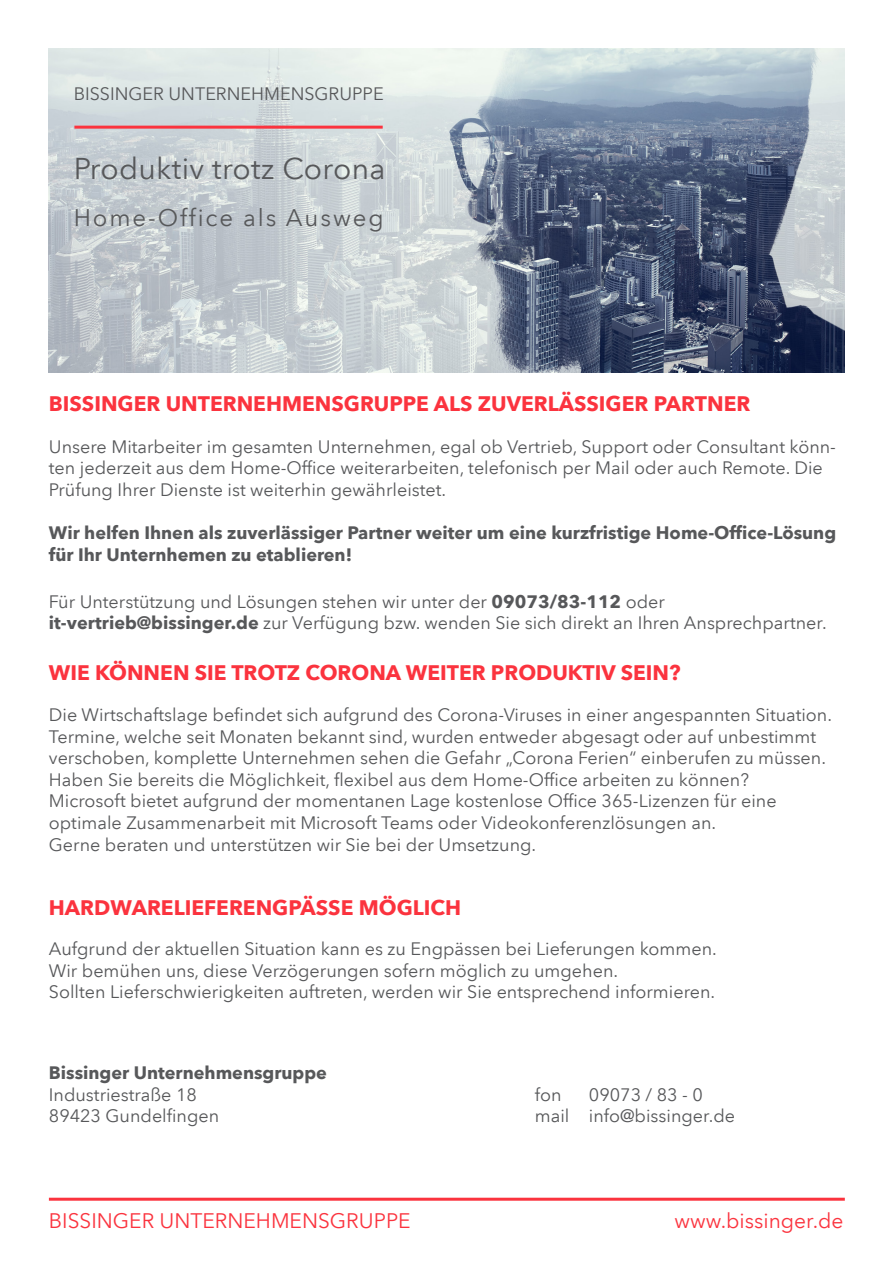
<style>
.page{position:relative;width:893px;height:1263px;background:#fff}
.page>*{position:absolute;margin:0;border:0;box-sizing:border-box;transform-origin:0 0}
.t1{font:30px "Avenir Next LT Com";letter-spacing:.01em;color:#57585a}
.t2{font:24px "Avenir Next LT Com";letter-spacing:.08em;color:#57585a}
.t3{font:700 21px "Avenir Next LT Com";color:#fb333e}
.t4{font:21px "Avenir Next LT Com";color:#fb333e}
.t5{font:18px/21.6px "Avenir Next LT Com";color:#57585a}
.t6{font:700 18px/21.6px "Avenir Next LT Com";color:#57585a}
.s1{font-weight:700}
</style>
<div class="page">
<hr style="left:49px;top:1198px;width:796px;height:3px;background:#fb333e">
<img style="left:49px;top:49px;width:795px;height:323px">
<hr style="left:74px;top:126px;width:309px;height:3px;background:#fb333e">
<p class="t5" style="left:74px;top:83px;width:312px">BISSINGER UNTERNEHMENSGRUPPE</p>
<p class="t1" style="left:74px;top:151px;width:313px">Produktiv trotz Corona</p>
<p class="t2" style="left:74px;top:203px;width:311px">Home-Office als Ausweg</p>
<p class="t3" style="left:49px;top:391px;width:703px">BISSINGER UNTERNEHMENSGRUPPE ALS ZUVERLÄSSIGER PARTNER</p>
<p class="t5" style="left:49px;top:436px;width:789px">Unsere Mitarbeiter im gesamten Unternehmen, egal ob Vertrieb, Support oder Consultant könn&shy;ten jederzeit aus dem Home-Office weiterarbeiten, telefonisch per Mail oder auch Remote. Die<br>Prüfung Ihrer Dienste ist weiterhin gewährleistet.</p>
<p class="t6" style="left:49px;top:522px;width:789px">Wir helfen Ihnen als zuverlässiger Partner weiter um eine kurzfristige Home-Office-Lösung für Ihr Unternhemen zu etablieren!</p>
<p class="t5" style="left:49px;top:590px;width:618px">Für Unterstützung und Lösungen stehen wir unter der <span class="s1">09073/83-112</span> oder</p>
<p class="t5" style="left:49px;top:612px;width:779px"><span class="s1">it-vertrieb@bissinger.de</span> zur Verfügung bzw. wenden Sie sich direkt an Ihren Ansprechpartner.</p>
<p class="t3" style="left:49px;top:659px;width:633px">WIE KÖNNEN SIE TROTZ CORONA WEITER PRODUKTIV SEIN?</p>
<p class="t5" style="left:49px;top:704px;width:785px">Die Wirtschaftslage befindet sich aufgrund des Corona-Viruses in einer angespannten Situation.</p>
<p class="t5" style="left:49px;top:725px;width:769px">Termine, welche seit Monaten bekannt sind, wurden entweder abgesagt oder auf unbestimmt</p>
<p class="t5" style="left:49px;top:747px;width:779px">verschoben, komplette Unternehmen sehen die Gefahr „Corona Ferien“ einberufen zu müssen.</p>
<p class="t5" style="left:49px;top:769px;width:729px">Haben Sie bereits die Möglichkeit, flexibel aus dem Home-Office arbeiten zu können?<br>Microsoft bietet aufgrund der momentanen Lage kostenlose Office 365-Lizenzen für eine</p>
<p class="t5" style="left:49px;top:812px;width:669px">optimale Zusammenarbeit mit Microsoft Teams oder Videokonferenzlösungen an.</p>
<p class="t5" style="left:49px;top:833px;width:489px">Gerne beraten und unterstützen wir Sie bei der Umsetzung.</p>
<p class="t3" style="left:49px;top:895px;width:414px">HARDWARELIEFERENGPÄSSE MÖGLICH</p>
<p class="t5" style="left:49px;top:938px;width:669px">Aufgrund der aktuellen Situation kann es zu Engpässen bei Lieferungen kommen.</p>
<p class="t5" style="left:49px;top:959px;width:571px">Wir bemühen uns, diese Verzögerungen sofern möglich zu umgehen.</p>
<p class="t5" style="left:49px;top:981px;width:668px">Sollten Lieferschwierigkeiten auftreten, werden wir Sie entsprechend informieren.</p>
<p class="t6" style="left:49px;top:1062px;width:280px">Bissinger Unternehmensgruppe</p>
<p class="t5" style="left:49px;top:1084px;width:150px">Industriestraße 18</p>
<p class="t5" style="left:535px;top:1084px;width:28px">fon</p>
<p class="t5" style="left:589px;top:1084px;width:115px">09073 / 83 - 0</p>
<p class="t5" style="left:49px;top:1105px;width:172px">89423 Gundelfingen</p>
<p class="t5" style="left:535px;top:1105px;width:202px">mail info@bissinger.de</p>
<p class="t4" style="left:49px;top:1208px;width:363px">BISSINGER UNTERNEHMENSGRUPPE</p>
<p class="t4" style="left:674px;top:1208px;width:171px">www.bissinger.de</p>
</div>
